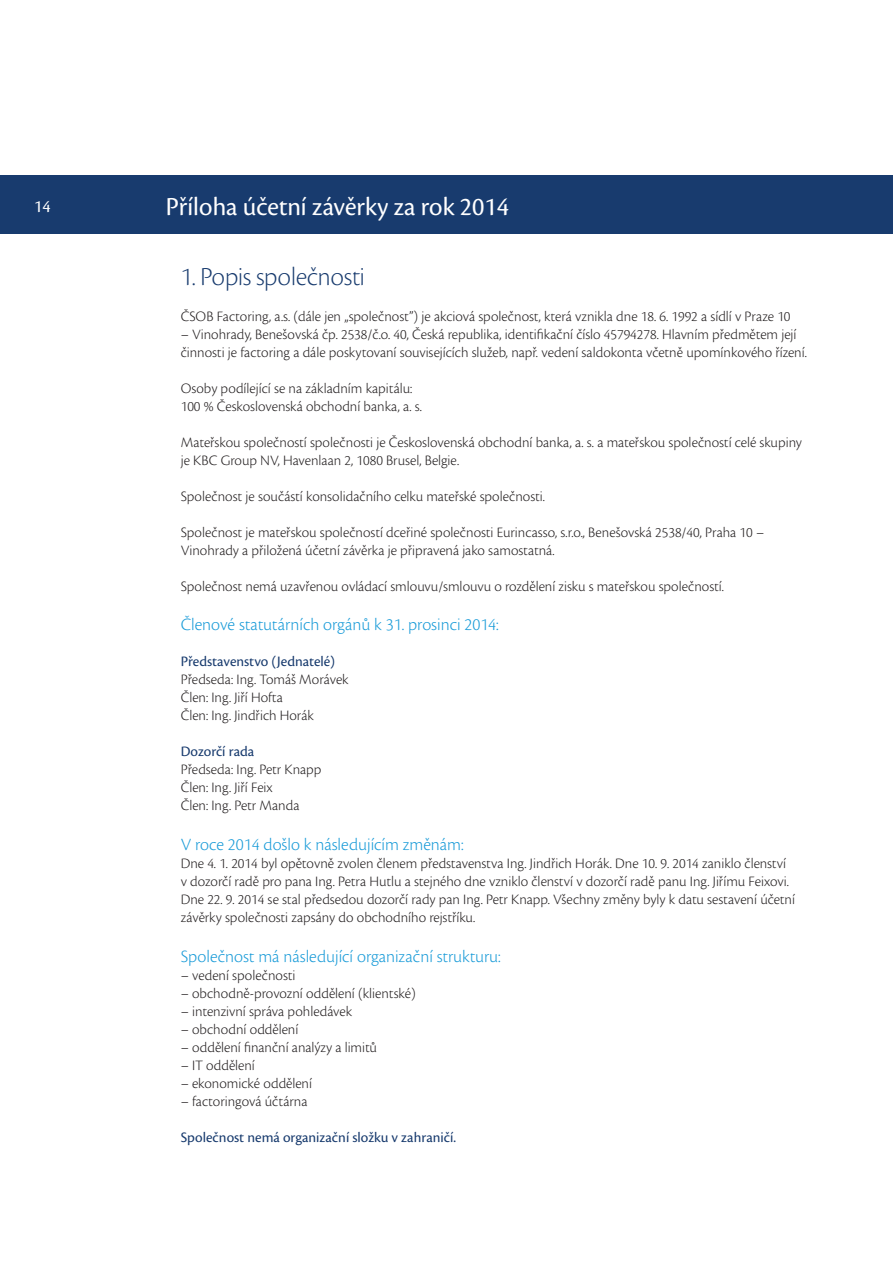
<style>
.page{position:relative;width:893px;height:1263px;background:#fff}
.page>*{position:absolute;margin:0;border:0;box-sizing:border-box;transform-origin:0 0}
.t1{font:27px "Cronos Pro Subh";color:#fff}
.t2{font:27px "Cronos Pro Lt Disp";letter-spacing:.005em;color:#183b6e}
.t3{font:300 18px "Cronos Pro";color:#199bd8}
.t4{font:18px "Cronos Pro Subh";color:#fff}
.t5{font:300 15px/18px "Cronos Pro";color:#231f20}
.t6{font:15px "Cronos Pro";color:#183b6e}
</style>
<div class="page">
<div style="left:0;top:175px;width:893px;height:59px;background:#183b6e"></div>
<p class="t4" style="left:34px;top:196px;width:18px">31 4</p>
<h1 class="t1" style="left:166px;top:191px;width:345px">Příloha účetní závěrky za rok 2014</h1>
<h1 class="t2" style="left:181px;top:261px;width:186px">1. Popis společnosti</h1>
<p class="t5" style="left:181px;top:307px;width:611px">ČSOB Factoring, a.s. (dále jen „společnost”) je akciová společnost, která vznikla dne 18. 6. 1992 a sídlí v Praze 10</p>
<p class="t5" style="left:181px;top:325px;width:628px">– Vinohrady, Benešovská čp. 2538/č.o. 40, Česká republika, identifikační číslo 45794278. Hlavním předmětem její činnosti je factoring a dále poskytovaní souvisejících služeb, např. vedení saldokonta včetně upomínkového řízení.</p>
<p class="t5" style="left:181px;top:379px;width:243px">Osoby podílející se na základním kapitálu:<br>100 % Československá obchodní banka, a. s.</p>
<p class="t5" style="left:181px;top:433px;width:623px">Mateřskou společností společnosti je Československá obchodní banka, a. s. a mateřskou společností celé skupiny je KBC Group NV, Havenlaan 2, 1080 Brusel, Belgie.</p>
<p class="t5" style="left:181px;top:487px;width:366px">Společnost je součástí konsolidačního celku mateřské společnosti.</p>
<p class="t5" style="left:181px;top:523px;width:585px">Společnost je mateřskou společností dceřiné společnosti Eurincasso, s.r.o., Benešovská 2538/40, Praha 10 –<br>Vinohrady a přiložená účetní závěrka je připravená jako samostatná.</p>
<p class="t5" style="left:181px;top:577px;width:545px">Společnost nemá uzavřenou ovládací smlouvu/smlouvu o rozdělení zisku s mateřskou společností.</p>
<p class="t3" style="left:181px;top:614px;width:320px">Členové statutárních orgánů k 31. prosinci 2014:</p>
<p class="t6" style="left:181px;top:653px;width:156px">Představenstvo (Jednatelé)</p>
<p class="t5" style="left:181px;top:671px;width:169px">Předseda: Ing. Tomáš Morávek<br>Člen: Ing. Jiří Hofta<br>Člen: Ing. Jindřich Horák</p>
<p class="t6" style="left:181px;top:743px;width:75px">Dozorčí rada</p>
<p class="t5" style="left:181px;top:761px;width:142px">Předseda: Ing. Petr Knapp<br>Člen: Ing. Jiří Feix<br>Člen: Ing. Petr Manda</p>
<p class="t3" style="left:181px;top:834px;width:284px">V roce 2014 došlo k následujícím změnám:</p>
<p class="t5" style="left:181px;top:854px;width:616px">Dne 4. 1. 2014 byl opětovně zvolen členem představenstva Ing. Jindřich Horák. Dne 10. 9. 2014 zaniklo členství v dozorčí radě pro pana Ing. Petra Hutlu a stejného dne vzniklo členství v dozorčí radě panu Ing. Jiřímu Feixovi.<br>Dne 22. 9. 2014 se stal předsedou dozorčí rady pan Ing. Petr Knapp. Všechny změny byly k datu sestavení účetní závěrky společnosti zapsány do obchodního rejstříku.</p>
<p class="t3" style="left:181px;top:946px;width:322px">Společnost má následující organizační strukturu:</p>
<p class="t5" style="left:181px;top:966px;width:116px">– vedení společnosti</p>
<p class="t5" style="left:181px;top:984px;width:236px">– obchodně-provozní oddělení (klientské)</p>
<p class="t5" style="left:181px;top:1002px;width:173px">– intenzivní správa pohledávek</p>
<p class="t5" style="left:181px;top:1020px;width:119px">– obchodní oddělení</p>
<p class="t5" style="left:181px;top:1038px;width:198px">– oddělení finanční analýzy a limitů</p>
<p class="t5" style="left:181px;top:1056px;width:76px">– IT oddělení</p>
<p class="t5" style="left:181px;top:1074px;width:133px">– ekonomické oddělení</p>
<p class="t5" style="left:181px;top:1092px;width:128px">– factoringová účtárna</p>
<p class="t6" style="left:181px;top:1128px;width:277px">Společnost nemá organizační složku v zahraničí.</p>
</div>
